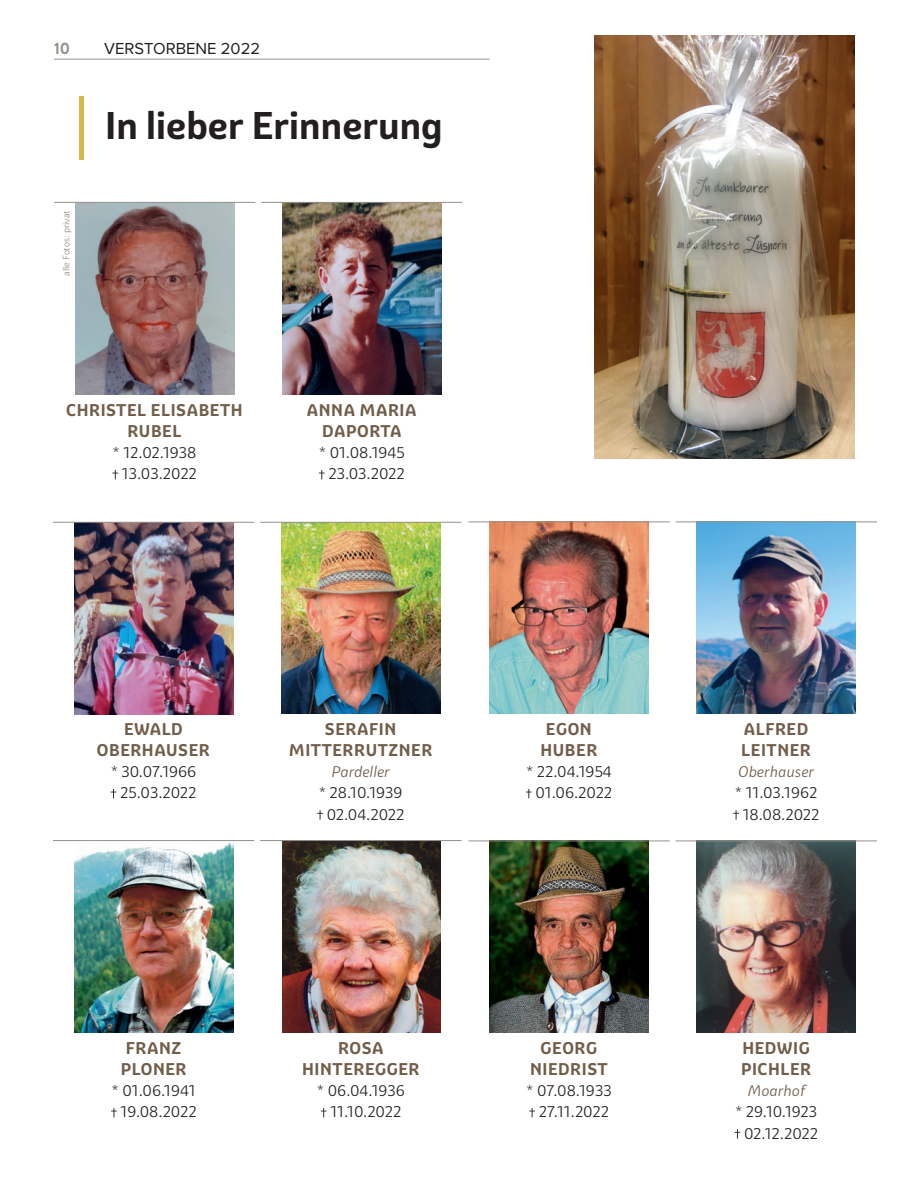
<style>
.page{position:relative;width:915px;height:1191px;background:#fff}
.page>*{position:absolute;margin:0;border:0;box-sizing:border-box;transform-origin:0 0}
.Zwischentitel{font:700 37.5px "Graviola";color:#231f20}
.Zwischentitel-2{font:700 16.5px "Graviola";letter-spacing:.035em;color:#715d4a}
.t1{font:16.5px "Proxima Nova";color:#231f20}
.t2{font:700 16.5px "Brandon Grotesque";color:#96928b}
.Zwischentitel-3{font:15px "Graviola";color:#231f20}
.Zwischentitel-4{font:italic 15px "Graviola";color:#715d4a}
.Zwischentitel-5{font:300 9px "Graviola";color:#715d4a}
</style>
<div class="page">
<hr style="left:54px;top:59px;width:435px;height:1px;background:#96928b">
<img style="left:75px;top:203px;width:159px;height:191px">
<img style="left:489px;top:522px;width:159px;height:191px">
<img style="left:282px;top:203px;width:159px;height:191px">
<img style="left:696px;top:522px;width:159px;height:191px">
<img style="left:489px;top:841px;width:159px;height:191px">
<img style="left:74px;top:523px;width:159px;height:191px">
<img style="left:74px;top:841px;width:159px;height:191px">
<img style="left:696px;top:841px;width:159px;height:191px">
<img style="left:281px;top:523px;width:159px;height:190px">
<img style="left:282px;top:841px;width:158px;height:191px">
<hr style="left:80px;top:97px;width:4px;height:63px;background:#d5b94f">
<svg style="left:112px;top:470px;width:6px;height:9px"></svg>
<svg style="left:526px;top:789px;width:5px;height:9px"></svg>
<svg style="left:319px;top:470px;width:5px;height:9px"></svg>
<svg style="left:733px;top:810px;width:5px;height:9px"></svg>
<svg style="left:529px;top:1108px;width:5px;height:9px"></svg>
<svg style="left:111px;top:789px;width:5px;height:9px"></svg>
<svg style="left:111px;top:1108px;width:6px;height:9px"></svg>
<svg style="left:734px;top:1129px;width:6px;height:9px"></svg>
<svg style="left:317px;top:810px;width:6px;height:9px"></svg>
<svg style="left:321px;top:1108px;width:5px;height:9px"></svg>
<hr style="left:54px;top:202px;width:201px;height:1px;background:#96928b">
<hr style="left:468px;top:521px;width:201px;height:1px;background:#96928b">
<hr style="left:261px;top:202px;width:201px;height:1px;background:#96928b">
<hr style="left:675px;top:521px;width:201px;height:1px;background:#96928b">
<hr style="left:468px;top:840px;width:201px;height:1px;background:#96928b">
<hr style="left:53px;top:522px;width:201px;height:1px;background:#96928b">
<hr style="left:675px;top:840px;width:201px;height:1px;background:#96928b">
<hr style="left:260px;top:522px;width:201px;height:1px;background:#96928b">
<img style="left:594px;top:36px;width:260px;height:422px">
<hr style="left:53px;top:840px;width:201px;height:1px;background:#96928b">
<hr style="left:260px;top:840px;width:201px;height:1px;background:#96928b">
<p class="t2" style="left:54px;top:37px;width:18px">10</p>
<p class="Zwischentitel-5" style="left:61px;top:276px;width:68px;rotate:-90deg">alle Fotos: privat</p>
<p class="t1" style="left:104px;top:36px;width:157px">VERSTORBENE 2022</p>
<p class="Zwischentitel" style="left:105px;top:102px;width:339px">In lieber Erinnerung</p>
<p class="Zwischentitel-2" style="left:66px;top:399px;width:178px">CHRISTEL ELISABETH</p>
<p class="Zwischentitel-2" style="left:127px;top:420px;width:55px">RUBEL</p>
<p class="Zwischentitel-3" style="left:113px;top:444px;width:85px">* 12.02.1938</p>
<p class="Zwischentitel-3" style="left:122px;top:465px;width:76px">13.03.2022</p>
<p class="Zwischentitel-2" style="left:307px;top:399px;width:111px">ANNA MARIA</p>
<p class="Zwischentitel-2" style="left:322px;top:420px;width:81px">DAPORTA</p>
<p class="Zwischentitel-3" style="left:319px;top:444px;width:87px">* 01.08.1945</p>
<p class="Zwischentitel-3" style="left:328px;top:465px;width:78px">23.03.2022</p>
<p class="Zwischentitel-2" style="left:124px;top:718px;width:60px">EWALD</p>
<p class="Zwischentitel-2" style="left:97px;top:739px;width:114px">OBERHAUSER</p>
<p class="Zwischentitel-3" style="left:111px;top:763px;width:87px">* 30.07.1966</p>
<p class="Zwischentitel-3" style="left:120px;top:784px;width:78px">25.03.2022</p>
<p class="Zwischentitel-2" style="left:325px;top:718px;width:73px">SERAFIN</p>
<p class="Zwischentitel-2" style="left:289px;top:739px;width:145px">MITTERRUTZNER</p>
<p class="Zwischentitel-4" style="left:331px;top:763px;width:60px">Pardeller</p>
<p class="Zwischentitel-3" style="left:319px;top:784px;width:85px">* 28.10.1939</p>
<p class="Zwischentitel-3" style="left:326px;top:805px;width:79px">02.04.2022</p>
<p class="Zwischentitel-2" style="left:126px;top:1037px;width:57px">FRANZ</p>
<p class="Zwischentitel-2" style="left:121px;top:1058px;width:67px">PLONER</p>
<p class="Zwischentitel-3" style="left:112px;top:1082px;width:85px">* 01.06.1941</p>
<p class="Zwischentitel-3" style="left:121px;top:1103px;width:77px">19.08.2022</p>
<p class="Zwischentitel-2" style="left:338px;top:1037px;width:47px">ROSA</p>
<p class="Zwischentitel-2" style="left:302px;top:1058px;width:119px">HINTEREGGER</p>
<p class="Zwischentitel-3" style="left:317px;top:1082px;width:89px">* 06.04.1936</p>
<p class="Zwischentitel-3" style="left:330px;top:1103px;width:72px">11.10.2022</p>
<p class="Zwischentitel-2" style="left:545px;top:718px;width:47px">EGON</p>
<p class="Zwischentitel-2" style="left:540px;top:739px;width:58px">HUBER</p>
<p class="Zwischentitel-3" style="left:526px;top:763px;width:87px">* 22.04.1954</p>
<p class="Zwischentitel-3" style="left:535px;top:784px;width:78px">01.06.2022</p>
<p class="Zwischentitel-2" style="left:540px;top:1037px;width:58px">GEORG</p>
<p class="Zwischentitel-2" style="left:530px;top:1058px;width:79px">NIEDRIST</p>
<p class="Zwischentitel-3" style="left:526px;top:1082px;width:87px">* 07.08.1933</p>
<p class="Zwischentitel-3" style="left:538px;top:1103px;width:72px">27.11.2022</p>
<p class="Zwischentitel-2" style="left:743px;top:718px;width:66px">ALFRED</p>
<p class="Zwischentitel-2" style="left:741px;top:739px;width:71px">LEITNER</p>
<p class="Zwischentitel-4" style="left:738px;top:763px;width:77px">Oberhauser</p>
<p class="Zwischentitel-3" style="left:735px;top:784px;width:84px">* 11.03.1962</p>
<p class="Zwischentitel-3" style="left:742px;top:805px;width:78px">18.08.2022</p>
<p class="Zwischentitel-2" style="left:742px;top:1037px;width:69px">HEDWIG</p>
<p class="Zwischentitel-2" style="left:740px;top:1058px;width:72px">PICHLER</p>
<p class="Zwischentitel-4" style="left:747px;top:1082px;width:59px">Moarhof</p>
<p class="Zwischentitel-3" style="left:735px;top:1103px;width:83px">* 29.10.1923</p>
<p class="Zwischentitel-3" style="left:743px;top:1124px;width:75px">02.12.2022</p>
</div>
